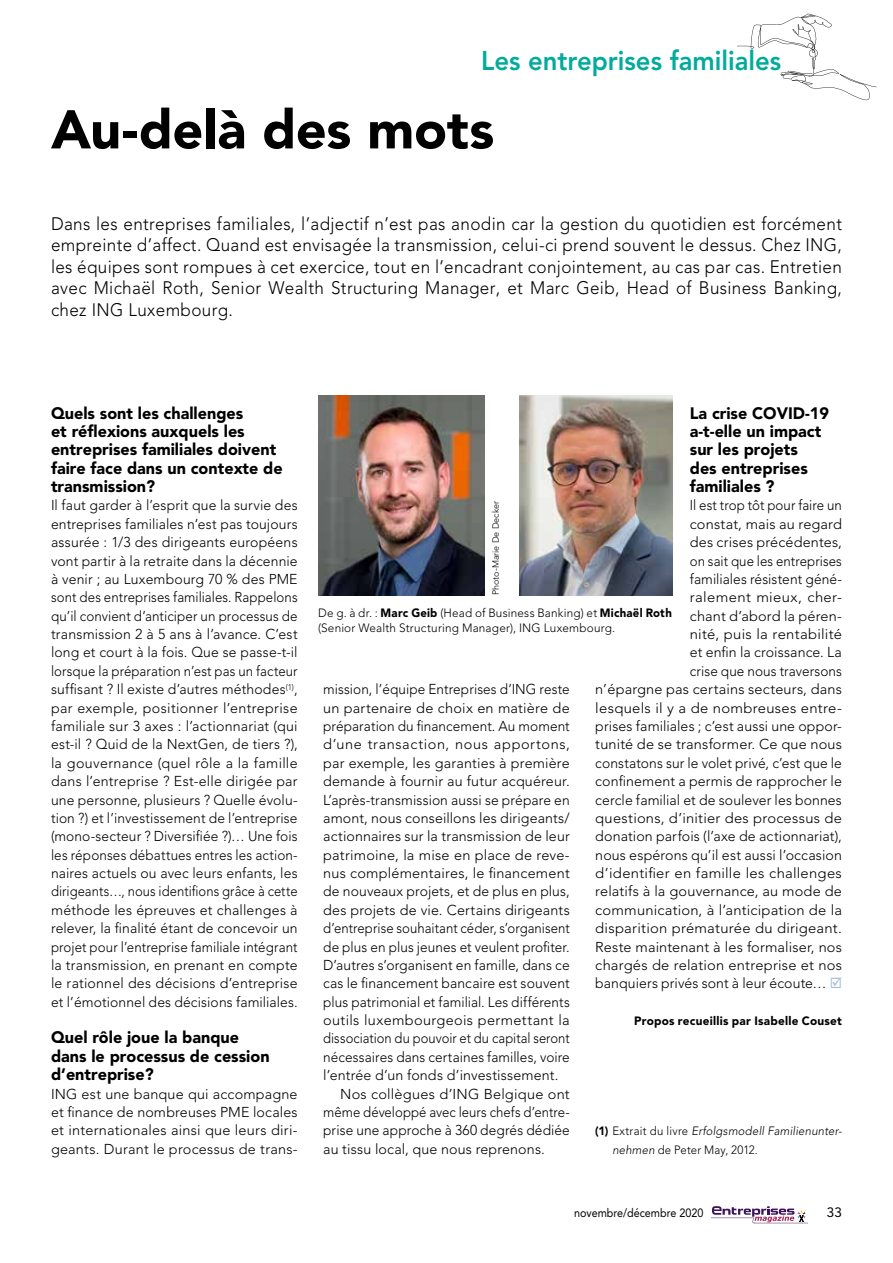
<style>
.page{position:relative;width:893px;height:1263px;background:#fff}
.page>*{position:absolute;margin:0;border:0;box-sizing:border-box;transform-origin:0 0}
.t1{font:900 54px "Avenir";letter-spacing:-.005em;color:#000}
.t2{font:800 27px "Avenir";color:#00ab9d;scale:.95 1}
.t3{font:300 18px/21.6px "Avenir";letter-spacing:.02em;color:#000;text-align:justify;scale:.95 1}
.t4{font:900 16.5px/18.5px "Avenir";color:#000}
.t5{font:300 14.25px/18.3px "Avenir";letter-spacing:.01em;color:#000;text-align:justify}
.t6{font:300 14.25px/18.3px "Avenir";letter-spacing:.01em;color:#000;text-align:right;scale:.9 1}
.t7{font:300 14.25px "Avenir";letter-spacing:.01em;color:#000;scale:.95 1}
.t8{font:300 14.25px "Avenir";letter-spacing:.01em;color:#000;scale:.92 1}
.t9{font:300 14.25px "Avenir";letter-spacing:.01em;color:#000;scale:.96 1}
.t10{font:300 14.25px "Avenir";letter-spacing:.01em;color:#000;scale:.91 1}
.t11{font:300 14.25px "Avenir";letter-spacing:.04em;color:#000}
.t12{font:13.5px "Avenir";color:#000}
.t13{font:300 12px/14.4px "Avenir";letter-spacing:.015em;color:#000}
.t14{font:italic 300 12px/18.3px "Avenir";letter-spacing:.015em;color:#000;scale:.95 1}
.t15{font:900 12px "Avenir";letter-spacing:.02em;color:#000}
.t16{font:12px "Avenir";color:#000;scale:.9 1}
.t17{font:300 9px "Avenir";color:#000}
.s1{color:#a9bcd4}
.s2{font-weight:900}
.s3{font-weight:900;font-style:normal}
.s4{font-style:normal}
</style>
<div class="page">
<svg style="left:712px;top:1206px;width:96px;height:17px"></svg>
<svg style="left:737px;top:14px;width:140px;height:87px"></svg>
<img style="left:318px;top:395px;width:166px;height:200px">
<img style="left:520px;top:395px;width:153px;height:200px">
<h2 class="t2" style="left:481px;top:45px;width:318px">Les entreprises familiales</h2>
<h1 class="t1" style="left:51px;top:97px;width:445px">Au-delà des mots</h1>
<p class="t3" style="left:51px;top:213px;width:834px">Dans les entreprises familiales, l’adjectif n’est pas anodin car la gestion du quotidien est forcément empreinte d’affect. Quand est envisagée la transmission, celui-ci prend souvent le dessus. Chez ING, les équipes sont rompues à cet exercice, tout en l’encadrant conjointement, au cas par cas. Entretien avec Michaël Roth, Senior Wealth Structuring Manager, et Marc Geib, Head of Business Banking, chez ING Luxembourg.</p>
<p class="t4" style="left:51px;top:403px;width:233px">Quels sont les challenges<br>et réflexions auxquels les entreprises familiales doivent faire face dans un contexte de transmission?</p>
<p class="t5" style="left:51px;top:496px;width:248px">Il faut garder à l’esprit que la survie des entreprises familiales n’est pas toujours assurée : 1/3 des dirigeants européens vont partir à la retraite dans la décennie à venir ; au Luxembourg 70 % des PME sont des entreprises familiales. Rappelons qu’il convient d’anticiper un processus de transmission 2 à 5 ans à l’avance. C’est long et court à la fois. Que se passe-t-il lorsque la préparation n’est pas un facteur suffisant ? Il existe d’autres méthodes<sup>(1)</sup>, par exemple, positionner l’entreprise familiale sur 3 axes : l’actionnariat (qui est-il ? Quid de la NextGen, de tiers ?), la gouvernance (quel rôle a la famille dans l’entreprise ? Est-elle dirigée par une personne, plusieurs ? Quelle évolu&shy;tion ?) et l’investissement de l’entreprise (mono-secteur ? Diversifiée ?)… Une fois les réponses débattues entres les action&shy;naires actuels ou avec leurs enfants, les dirigeants…, nous identifions grâce à cette méthode les épreuves et challenges à relever, la finalité étant de concevoir un projet pour l’entreprise familiale intégrant la transmission, en prenant en compte le rationnel des décisions d’entreprise et l’émotionnel des décisions familiales.</p>
<p class="t4" style="left:51px;top:1028px;width:220px">Quel rôle joue la banque dans le processus de cession d’entreprise?</p>
<p class="t5" style="left:51px;top:1084px;width:248px">ING est une banque qui accompagne et finance de nombreuses PME locales et internationales ainsi que leurs diri&shy;geants. Durant le processus de trans-</p>
<p class="t4" style="left:690px;top:403px;width:141px">La crise COVID-19 a-t-elle un impact sur les projets<br>des entreprises familiales ?</p>
<p class="t6" style="left:595px;top:496px;width:276px">Il est trop tôt pour faire un<br>constat, mais au regard<br>des crises précédentes,<br>on sait que les entreprises<br>familiales résistent géné-<br>ralement mieux, cher-<br>chant d’abord la péren-<br>nité, puis la rentabilité<br>et enfin la croissance. La<br>crise que nous traversons<br>n’épargne pas certains secteurs, dans lesquels il y a de nombreuses entre&shy;prises familiales ; c’est aussi une oppor&shy;tunité de se transformer. Ce que nous constatons sur le volet privé, c’est que le confinement a permis de rapprocher le cercle familial et de soulever les bonnes questions, d’initier des processus de donation parfois (l’axe de actionnariat), nous espérons qu’il est aussi l’occasion d’identifier en famille les challenges relatifs à la gouvernance, au mode de communication, à l’anticipation de la disparition prématurée du dirigeant.<br>Reste maintenant à les formaliser, nos chargés de relation entreprise et nos banquiers privés sont à leur écoute… <span class="s1">☑</span></p>
<p class="t15" style="left:634px;top:1013px;width:209px">Propos recueillis par Isabelle Couset</p>
<p class="t17" style="left:490px;top:595px;width:96px;rotate:-90deg">Photo-Marie De Decker</p>
<p class="t13" style="left:318px;top:606px;width:355px">De g. à dr. : <span class="s2">Marc Geib</span> (Head of Business Banking) et <span class="s2">Michaël Roth </span>(Senior Wealth Structuring Manager), ING Luxembourg.</p>
<p class="t7" style="left:323px;top:681px;width:261px">mission, l’équipe Entreprises d’ING reste</p>
<p class="t5" style="left:323px;top:698px;width:248px">un partenaire de choix en matière de</p>
<p class="t7" style="left:323px;top:718px;width:261px">préparation du financement. Au moment</p>
<p class="t11" style="left:323px;top:736px;width:248px">d’une transaction, nous apportons,</p>
<p class="t5" style="left:323px;top:754px;width:248px">par exemple, les garanties à première</p>
<p class="t5" style="left:323px;top:772px;width:248px">demande à fournir au futur acquéreur.</p>
<p class="t5" style="left:323px;top:790px;width:248px">L’après-transmission aussi se prépare en</p>
<p class="t5" style="left:323px;top:809px;width:248px">amont, nous conseillons les dirigeants/</p>
<p class="t5" style="left:323px;top:827px;width:248px">actionnaires sur la transmission de leur</p>
<p class="t5" style="left:323px;top:845px;width:248px">patrimoine, la mise en place de reve-</p>
<p class="t5" style="left:323px;top:864px;width:248px">nus complémentaires, le financement</p>
<p class="t5" style="left:323px;top:882px;width:248px">de nouveaux projets, et de plus en plus,</p>
<p class="t5" style="left:323px;top:901px;width:248px">des projets de vie. Certains dirigeants</p>
<p class="t8" style="left:323px;top:920px;width:270px">d’entreprise souhaitant céder, s’organisent</p>
<p class="t7" style="left:323px;top:938px;width:261px">de plus en plus jeunes et veulent profiter.</p>
<p class="t5" style="left:323px;top:956px;width:248px">D’autres s’organisent en famille, dans ce</p>
<p class="t5" style="left:323px;top:974px;width:248px">cas le financement bancaire est souvent</p>
<p class="t7" style="left:323px;top:993px;width:261px">plus patrimonial et familial. Les différents</p>
<p class="t5" style="left:323px;top:1011px;width:248px">outils luxembourgeois permettant la</p>
<p class="t10" style="left:323px;top:1030px;width:272px">dissociation du pouvoir et du capital seront</p>
<p class="t9" style="left:323px;top:1048px;width:258px">nécessaires dans certaines familles, voire</p>
<p class="t5" style="left:323px;top:1066px;width:237px">l’entrée d’un fonds d’investissement.</p>
<p class="t5" style="left:340px;top:1084px;width:231px">Nos collègues d’ING Belgique ont</p>
<p class="t8" style="left:323px;top:1103px;width:270px">même développé avec leurs chefs d’entre-</p>
<p class="t9" style="left:323px;top:1122px;width:258px">prise une approche à 360 degrés dédiée</p>
<p class="t5" style="left:323px;top:1139px;width:223px">au tissu local, que nous reprenons.</p>
<p class="t14" style="left:612px;top:1122px;width:243px;text-indent:-17px"><span class="s3">(1)</span> <span class="s4">Extrait du livre</span> Erfolgsmodell Familienunter&shy;nehmen <span class="s4">de Peter May, 2012.</span></p>
<p class="t16" style="left:574px;top:1206px;width:145px">novembre/décembre 2020</p>
<p class="t12" style="left:827px;top:1204px;width:17px">33</p>
</div>
